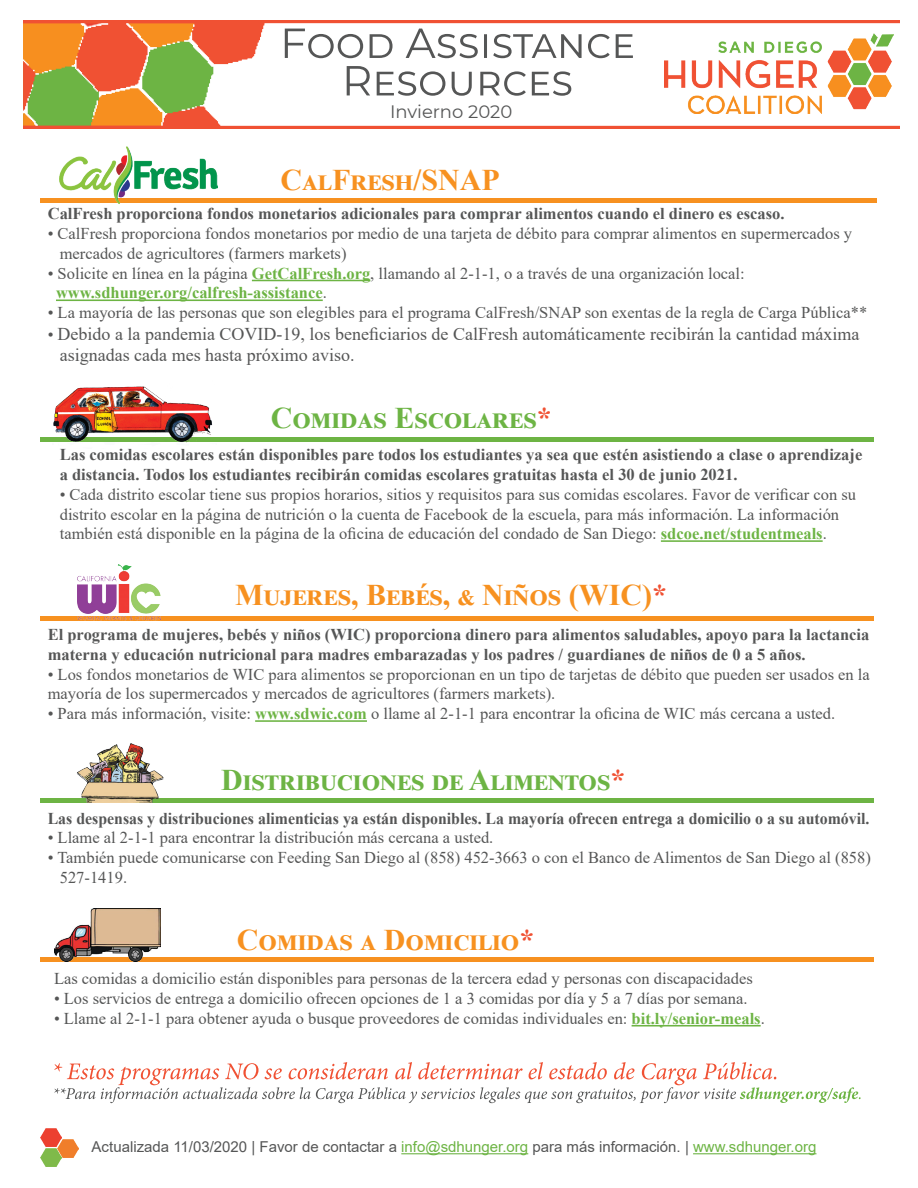
<style>
.page{position:relative;width:918px;height:1188px;background:#fff}
.page>*{position:absolute;margin:0;border:0;box-sizing:border-box;transform-origin:0 0}
.t1{font:700 30px "Times New Roman";letter-spacing:.005em;color:#f79120}
.t2{font:700 30px "Times New Roman";letter-spacing:.025em;color:#6db444}
.t3{font:18px/21.6px "Times New Roman";color:#555656}
.t4{font:18px "Montserrat";color:#555656}
.t5{font:16.5px/19.8px "Times New Roman";color:#555656}
.t6{font:700 16.5px/19.8px "Times New Roman";color:#555656}
.t7{font:700 16.5px "Times New Roman";color:#555656;scale:.96 1}
.t8{font:700 16.5px "Times New Roman";color:#6db444}
.t9{font:15px "Arial";color:#555656}
.s1{font-weight:700;color:#6db444}
.s2{font-weight:400;color:#555656}
.s3{font-size:16.5px}
.s4{color:#f05133}
.s5{color:#6db444}
</style>
<div class="page">
<img style="left:24px;top:20px;width:875px;height:109px">
<hr style="left:40px;top:199px;width:837px;height:4px;background:#f79120">
<hr style="left:252px;top:280px;width:118px;height:1px;background:#6db444">
<hr style="left:56px;top:299px;width:267px;height:2px;background:#6db444">
<hr style="left:40px;top:438px;width:833px;height:4px;background:#6db444">
<hr style="left:661px;top:540px;width:162px;height:2px;background:#6db444">
<div style="left:40px;top:616px;width:833px;height:5px;background:#f79120"></div>
<hr style="left:255px;top:720px;width:112px;height:2px;background:#6db444">
<div style="left:40px;top:798px;width:833px;height:5px;background:#6db444"></div>
<div style="left:40px;top:957px;width:833px;height:5px;background:#f79120"></div>
<hr style="left:632px;top:1025px;width:129px;height:2px;background:#6db444">
<img style="left:664px;top:34px;width:230px;height:79px">
<svg style="left:347px;top:66px;width:224px;height:30px"></svg>
<svg style="left:285px;top:29px;width:348px;height:29px"></svg>
<img style="left:60px;top:146px;width:157px;height:57px">
<img style="left:53px;top:386px;width:164px;height:57px">
<img style="left:78px;top:565px;width:82px;height:55px">
<img style="left:77px;top:744px;width:87px;height:59px">
<img style="left:54px;top:909px;width:106px;height:52px">
<svg style="left:54px;top:1062px;width:807px;height:41px"></svg>
<hr style="left:401px;top:1153px;width:127px;height:1px;background:#6db444">
<hr style="left:693px;top:1153px;width:123px;height:1px;background:#6db444">
<img style="left:40px;top:1129px;width:21px;height:37px">
<img style="left:58px;top:1139px;width:21px;height:18px">
<p class="t4" style="left:390px;top:99px;width:124px">Invierno 2020</p>
<p class="t1" style="left:280px;top:158px;width:221px">CalFresh/SNAP</p>
<p class="t6" style="left:48px;top:203px;width:738px">CalFresh proporciona fondos monetarios adicionales para comprar alimentos cuando el dinero es escaso.</p>
<p class="t5" style="left:60px;top:223px;width:794px;text-indent:-12px">• CalFresh proporciona fondos monetarios por medio de una tarjeta de débito para comprar alimentos en supermercados y mercados de agricultores (farmers markets)</p>
<p class="t5" style="left:48px;top:263px;width:699px">• Solicite en línea en la página <span class="s1">GetCalFresh.org</span>, llamando al 2-1-1, o a través de una organización local:</p>
<p class="t8" style="left:56px;top:281px;width:272px">www.sdhunger.org/calfresh-assistance<span class="s2">.</span></p>
<p class="t5" style="left:48px;top:302px;width:821px">• La mayoría de las personas que son elegibles para el programa CalFresh/SNAP son exentas de la regla de Carga Pública**</p>
<p class="t3" style="left:60px;top:322px;width:801px;text-indent:-12px"><span class="s3">•</span> Debido a la pandemia COVID-19, los beneficiarios de CalFresh automáticamente recibirán la cantidad máxima asignadas cada mes hasta próximo aviso.</p>
<p class="t2" style="left:271px;top:396px;width:283px">Comidas Escolares<span class="s4">*</span></p>
<p class="t6" style="left:60px;top:444px;width:804px">Las comidas escolares están disponibles pare todos los estudiantes ya sea que estén asistiendo a clase o aprendizaje a distancia. Todos los estudiantes recibirán comidas escolares gratuitas hasta el 30 de junio 2021.</p>
<p class="t5" style="left:60px;top:484px;width:798px">• Cada distrito escolar tiene sus propios horarios, sitios y requisitos para sus comidas escolares. Favor de verificar con su distrito escolar en la página de nutrición o la cuenta de Facebook de la escuela, para más información. La información también está disponible en la página de la oficina de educación del condado de San Diego: <span class="s1">sdcoe.net/studentmeals</span>.</p>
<p class="t1" style="left:235px;top:574px;width:434px">Mujeres, Bebés, &amp; Niños (WIC)<span class="s4">*</span></p>
<p class="t6" style="left:48px;top:624px;width:823px">El programa de mujeres, bebés y niños (WIC) proporciona dinero para alimentos saludables, apoyo para la lactancia materna y educación nutricional para madres embarazadas y los padres / guardianes de niños de 0 a 5 años.</p>
<p class="t5" style="left:48px;top:664px;width:824px">• Los fondos monetarios de WIC para alimentos se proporcionan en un tipo de tarjetas de débito que pueden ser usados en la mayoría de los supermercados y mercados de agricultores (farmers markets).</p>
<p class="t5" style="left:48px;top:703px;width:789px">• Para más información, visite: <span class="s1">www.sdwic.com</span> o llame al 2-1-1 para encontrar la oficina de WIC más cercana a usted.</p>
<p class="t2" style="left:221px;top:758px;width:406px">Distribuciones de Alimentos<span class="s4">*</span></p>
<p class="t7" style="left:48px;top:806px;width:858px">Las despensas y distribuciones alimenticias ya están disponibles. La mayoría ofrecen entrega a domicilio o a su automóvil.</p>
<p class="t5" style="left:48px;top:827px;width:447px">• Llame al 2-1-1 para encontrar la distribución más cercana a usted.</p>
<p class="t5" style="left:60px;top:847px;width:813px;text-indent:-12px">• También puede comunicarse con Feeding San Diego al (858) 452-3663 o con el Banco de Alimentos de San Diego al (858)<br>527-1419.</p>
<p class="t1" style="left:237px;top:919px;width:299px">Comidas a Domicilio<span class="s4">*</span></p>
<p class="t5" style="left:54px;top:968px;width:700px">Las comidas a domicilio están disponibles para personas de la tercera edad y personas con discapacidades</p>
<p class="t5" style="left:54px;top:988px;width:695px">• Los servicios de entrega a domicilio ofrecen opciones de 1 a 3 comidas por día y 5 a 7 días por semana.</p>
<p class="t5" style="left:54px;top:1008px;width:712px">• Llame al 2-1-1 para obtener ayuda o busque proveedores de comidas individuales en: <span class="s1">bit.ly/senior-meals</span>.</p>
<p class="t9" style="left:92px;top:1137px;width:726px">Actualizada 11/03/2020 | Favor de contactar a <span class="s5">info@sdhunger.org</span> para más información. | <span class="s5">www.sdhunger.org</span></p>
</div>
